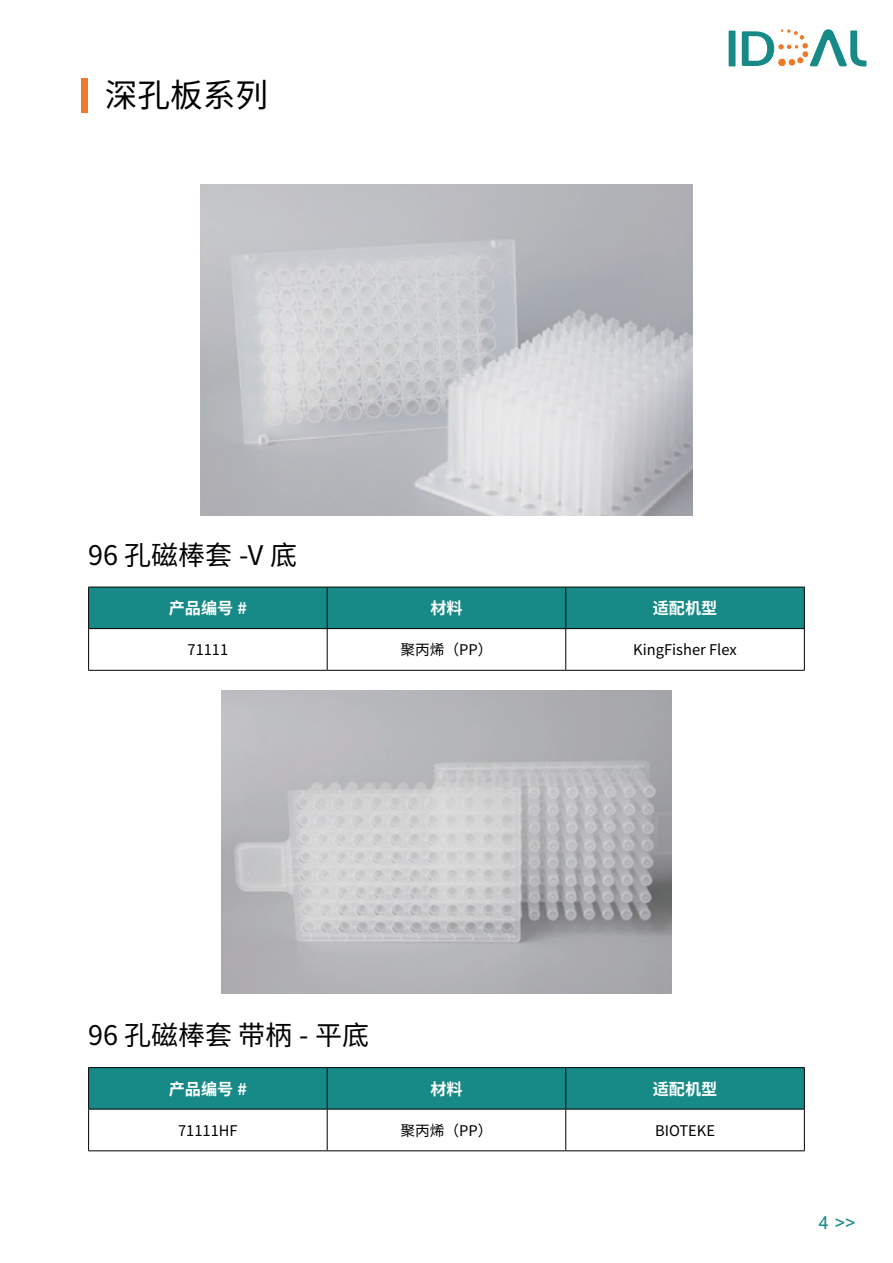
<style>
.page{position:relative;width:893px;height:1263px;background:#fff}
.page>*{position:absolute;margin:0;border:0;box-sizing:border-box;transform-origin:0 0}
.t1{font:32.7px "Source Han Sans SC";color:#000}
.t2{font:27px "Source Han Sans SC";color:#000}
.t3{font:18px "Arial";color:#178a87}
.t4{font:700 16.2px "Source Han Sans CN";color:#fff}
.t5{font:14.7px "Source Han Sans SC";color:#000}
</style>
<div class="page">
<div style="left:729px;top:31px;width:6px;height:35px;background:#178a87"></div>
<svg style="left:742px;top:29px;width:124px;height:38px"></svg>
<div style="left:81px;top:78px;width:6px;height:35px;background:#ed7a29"></div>
<div style="left:89px;top:1068px;width:715px;height:41px;background:#178a87"></div>
<hr style="left:88px;top:1067px;width:239px;height:1px;background:#000">
<hr style="left:88px;top:1068px;width:1px;height:41px;background:#000">
<hr style="left:327px;top:1067px;width:239px;height:1px;background:#000">
<hr style="left:327px;top:1068px;width:1px;height:41px;background:#000">
<hr style="left:566px;top:1067px;width:239px;height:1px;background:#000">
<hr style="left:565px;top:1068px;width:1px;height:41px;background:#000">
<hr style="left:804px;top:1068px;width:1px;height:41px;background:#000">
<hr style="left:88px;top:1109px;width:239px;height:1px;background:#000">
<hr style="left:88px;top:1109px;width:1px;height:41px;background:#000">
<hr style="left:327px;top:1109px;width:239px;height:1px;background:#000">
<hr style="left:327px;top:1109px;width:1px;height:41px;background:#000">
<hr style="left:566px;top:1109px;width:239px;height:1px;background:#000">
<hr style="left:565px;top:1109px;width:1px;height:41px;background:#000">
<hr style="left:804px;top:1109px;width:1px;height:41px;background:#000">
<hr style="left:88px;top:1150px;width:239px;height:1px;background:#000">
<hr style="left:327px;top:1150px;width:239px;height:1px;background:#000">
<hr style="left:566px;top:1150px;width:239px;height:1px;background:#000">
<div style="left:89px;top:588px;width:715px;height:40px;background:#178a87"></div>
<hr style="left:88px;top:587px;width:239px;height:1px;background:#000">
<hr style="left:88px;top:587px;width:1px;height:41px;background:#000">
<hr style="left:327px;top:587px;width:239px;height:1px;background:#000">
<hr style="left:327px;top:587px;width:1px;height:41px;background:#000">
<hr style="left:566px;top:587px;width:239px;height:1px;background:#000">
<hr style="left:565px;top:587px;width:1px;height:41px;background:#000">
<hr style="left:804px;top:587px;width:1px;height:41px;background:#000">
<hr style="left:88px;top:628px;width:239px;height:1px;background:#000">
<hr style="left:88px;top:629px;width:1px;height:41px;background:#000">
<hr style="left:327px;top:628px;width:239px;height:1px;background:#000">
<hr style="left:327px;top:629px;width:1px;height:41px;background:#000">
<hr style="left:566px;top:628px;width:239px;height:1px;background:#000">
<hr style="left:565px;top:629px;width:1px;height:41px;background:#000">
<hr style="left:804px;top:629px;width:1px;height:41px;background:#000">
<hr style="left:88px;top:670px;width:239px;height:1px;background:#000">
<hr style="left:327px;top:670px;width:239px;height:1px;background:#000">
<hr style="left:566px;top:670px;width:239px;height:1px;background:#000">
<img style="left:201px;top:185px;width:491px;height:330px">
<img style="left:221px;top:690px;width:451px;height:303px">
<h1 class="t1" style="left:105px;top:76px;width:165px">深孔板系列</h1>
<h2 class="t2" style="left:88px;top:540px;width:210px">96 孔磁棒套 -V 底</h2>
<p class="t4" style="left:169px;top:599px;width:80px">产品编号 #</p>
<p class="t4" style="left:430px;top:599px;width:34px">材料</p>
<p class="t4" style="left:653px;top:599px;width:66px">适配机型</p>
<p class="t5" style="left:187px;top:641px;width:42px">71111</p>
<p class="t5" style="left:400px;top:641px;width:94px">聚丙烯（PP）</p>
<p class="t5" style="left:633px;top:641px;width:105px">KingFisher Flex</p>
<h2 class="t2" style="left:88px;top:1020px;width:282px">96 孔磁棒套 带柄 - 平底</h2>
<p class="t4" style="left:169px;top:1079px;width:80px">产品编号 #</p>
<p class="t4" style="left:430px;top:1079px;width:34px">材料</p>
<p class="t4" style="left:653px;top:1079px;width:66px">适配机型</p>
<p class="t5" style="left:178px;top:1122px;width:61px">71111HF</p>
<p class="t5" style="left:400px;top:1122px;width:94px">聚丙烯（PP）</p>
<p class="t5" style="left:655px;top:1122px;width:62px">BIOTEKE</p>
<p class="t3" style="left:819px;top:1210px;width:38px">4 &gt;&gt;</p>
</div>
